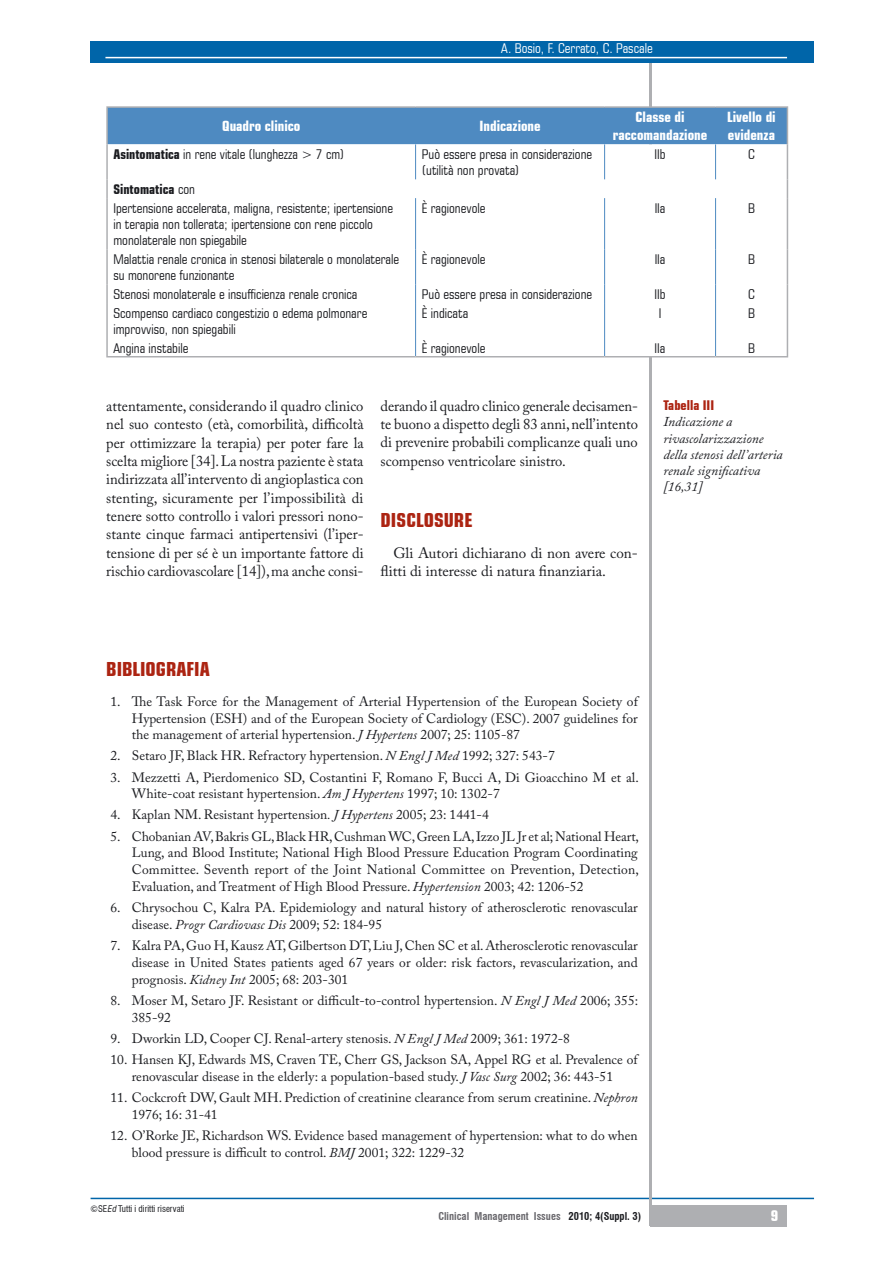
<style>
.page{position:relative;width:893px;height:1263px;background:#fff}
.page>*{position:absolute;margin:0;border:0;box-sizing:border-box;transform-origin:0 0}
.t1{font:700 condensed 19.5px "Square 721 BT";color:#ac2412}
.t2{font:15px/18.3px "Adobe Caslon Pro";color:#1b1c20;text-align:justify}
.t3{font:700 condensed 15px "Square 721 BT";color:#fff}
.t4{font:700 condensed 14.25px/18px "Square 721 BT";color:#fff;text-align:center}
.t5{font:13.5px/16.8px "Adobe Caslon Pro";color:#1b1c20}
.t6{font:condensed 13.5px/16.2px "Square 721 BT";color:#1b1c20}
.t7{font:italic 13.5px/16.2px "Adobe Caslon Pro";color:#1b1c20}
.t8{font:condensed 13.5px "Square 721 BT";color:#fff}
.t9{font:700 condensed 13.5px "Square 721 BT";color:#ac2412}
.t10{font:700 condensed 10.5px "Swiss 721 BT";color:#68676c}
.t11{font:condensed 9px "Swiss 721 BT";color:#1b1c20}
.s1{font-weight:700}
.s2{font-style:italic}
.s3{color:#1b1c20}
</style>
<div class="page">
<hr style="left:91px;top:1198px;width:723px;height:1px;background:#0065a9">
<hr style="left:649px;top:48px;width:3px;height:1178px;background:#aeafb2">
<div style="left:651px;top:1205px;width:136px;height:21px;background:#aeafb2"></div>
<div style="left:91px;top:41px;width:723px;height:22px;background:#0065a9"></div>
<hr style="left:105px;top:57px;width:682px;height:1px;background:#fff">
<div style="left:108px;top:108px;width:679px;height:36px;background:#4e8ac1"></div>
<svg style="left:108px;top:144px;width:679px;height:212px"></svg>
<hr style="left:415px;top:144px;width:1px;height:35px;background:#4e8ac1">
<hr style="left:415px;top:198px;width:1px;height:51px;background:#4e8ac1">
<hr style="left:415px;top:249px;width:1px;height:35px;background:#4e8ac1">
<svg style="left:415px;top:284px;width:1px;height:19px"></svg>
<hr style="left:415px;top:303px;width:1px;height:35px;background:#4e8ac1">
<svg style="left:415px;top:338px;width:1px;height:18px"></svg>
<hr style="left:604px;top:144px;width:1px;height:35px;background:#4e8ac1">
<hr style="left:604px;top:198px;width:1px;height:51px;background:#4e8ac1">
<hr style="left:604px;top:249px;width:1px;height:35px;background:#4e8ac1">
<svg style="left:604px;top:284px;width:1px;height:19px"></svg>
<hr style="left:604px;top:303px;width:1px;height:35px;background:#4e8ac1">
<svg style="left:604px;top:338px;width:1px;height:18px"></svg>
<hr style="left:715px;top:144px;width:1px;height:35px;background:#4e8ac1">
<hr style="left:715px;top:198px;width:1px;height:51px;background:#4e8ac1">
<hr style="left:715px;top:249px;width:1px;height:35px;background:#4e8ac1">
<svg style="left:715px;top:284px;width:1px;height:19px"></svg>
<hr style="left:715px;top:303px;width:1px;height:35px;background:#4e8ac1">
<svg style="left:715px;top:338px;width:1px;height:18px"></svg>
<hr style="left:106px;top:108px;width:2px;height:36px;background:#aeafb2">
<hr style="left:106px;top:144px;width:2px;height:35px;background:#aeafb2">
<svg style="left:106px;top:179px;width:2px;height:19px"></svg>
<hr style="left:106px;top:198px;width:2px;height:51px;background:#aeafb2">
<hr style="left:106px;top:249px;width:2px;height:35px;background:#aeafb2">
<svg style="left:106px;top:284px;width:2px;height:19px"></svg>
<hr style="left:106px;top:303px;width:2px;height:35px;background:#aeafb2">
<svg style="left:106px;top:338px;width:2px;height:18px"></svg>
<hr style="left:787px;top:108px;width:1px;height:36px;background:#aeafb2">
<hr style="left:787px;top:144px;width:1px;height:35px;background:#aeafb2">
<svg style="left:787px;top:179px;width:1px;height:19px"></svg>
<hr style="left:787px;top:198px;width:1px;height:51px;background:#aeafb2">
<hr style="left:787px;top:249px;width:1px;height:35px;background:#aeafb2">
<svg style="left:787px;top:284px;width:1px;height:19px"></svg>
<hr style="left:787px;top:303px;width:1px;height:35px;background:#aeafb2">
<svg style="left:787px;top:338px;width:1px;height:18px"></svg>
<hr style="left:106px;top:106px;width:310px;height:2px;background:#aeafb2">
<hr style="left:416px;top:106px;width:189px;height:2px;background:#aeafb2">
<hr style="left:605px;top:106px;width:111px;height:2px;background:#aeafb2">
<hr style="left:716px;top:106px;width:72px;height:2px;background:#aeafb2">
<hr style="left:106px;top:356px;width:310px;height:1px;background:#aeafb2">
<hr style="left:416px;top:356px;width:189px;height:1px;background:#aeafb2">
<hr style="left:605px;top:356px;width:111px;height:1px;background:#aeafb2">
<hr style="left:716px;top:356px;width:72px;height:1px;background:#aeafb2">
<p class="t8" style="left:501px;top:40px;width:153px">A. Bosio, F. Cerrato, C. Pascale</p>
<p class="t4" style="left:222px;top:117px;width:80px">Quadro clinico</p>
<p class="t4" style="left:479px;top:117px;width:63px">Indicazione</p>
<p class="t4" style="left:613px;top:108px;width:96px">Classe di raccomandazione</p>
<p class="t4" style="left:727px;top:108px;width:50px;text-align:left">Livello di evidenza</p>
<p class="t6" style="left:113px;top:146px;width:232px"><span class="s1">Asintomatica</span> in rene vitale (lunghezza &gt; 7 cm)</p>
<p class="t6" style="left:422px;top:146px;width:172px">Può essere presa in considerazione (utilità non provata)</p>
<p class="t6" style="left:654px;top:146px;width:13px">IIb</p>
<p class="t6" style="left:748px;top:146px;width:8px">C</p>
<p class="t6" style="left:113px;top:180px;width:281px;line-height:18.8px"><span class="s1">Sintomatica</span> con<br>Ipertensione accelerata, maligna, resistente; ipertensione</p>
<p class="t6" style="left:113px;top:216px;width:261px">in terapia non tollerata; ipertensione con rene piccolo monolaterale non spiegabile</p>
<p class="t6" style="left:422px;top:200px;width:65px">È ragionevole</p>
<p class="t6" style="left:655px;top:200px;width:12px">IIa</p>
<p class="t6" style="left:748px;top:200px;width:8px">B</p>
<p class="t6" style="left:113px;top:251px;width:287px">Malattia renale cronica in stenosi bilaterale o monolaterale su monorene funzionante</p>
<p class="t6" style="left:422px;top:251px;width:65px">È ragionevole</p>
<p class="t6" style="left:655px;top:251px;width:12px">IIa</p>
<p class="t6" style="left:748px;top:251px;width:8px">B</p>
<p class="t6" style="left:113px;top:286px;width:246px">Stenosi monolaterale e insufficienza renale cronica</p>
<p class="t6" style="left:422px;top:286px;width:172px">Può essere presa in considerazione</p>
<p class="t6" style="left:654px;top:286px;width:13px">IIb</p>
<p class="t6" style="left:748px;top:286px;width:8px">C</p>
<p class="t6" style="left:113px;top:305px;width:255px">Scompenso cardiaco congestizio o edema polmonare improvviso, non spiegabili</p>
<p class="t6" style="left:422px;top:305px;width:48px">È indicata</p>
<p class="t6" style="left:659px;top:305px;width:4px">I</p>
<p class="t6" style="left:748px;top:305px;width:8px">B</p>
<p class="t6" style="left:113px;top:339px;width:76px">Angina instabile</p>
<p class="t6" style="left:422px;top:339px;width:65px">È ragionevole</p>
<p class="t6" style="left:655px;top:339px;width:12px">IIa</p>
<p class="t6" style="left:748px;top:339px;width:8px">B</p>
<p class="t2" style="left:106px;top:397px;width:259px">attentamente, considerando il quadro clinico nel suo contesto (età, comorbilità, difficoltà per ottimizzare la terapia) per poter fare la scelta migliore [34]. La nostra paziente è stata indirizzata all’intervento di angioplastica con stenting, sicuramente per l’impossibilità di tenere sotto controllo i valori pressori nono&shy;stante cinque farmaci antipertensivi (l’iper&shy;tensione di per sé è un importante fattore di rischio cardiovascolare [14]), ma anche consi-</p>
<p class="t2" style="left:381px;top:397px;width:259px">derando il quadro clinico generale decisamen&shy;te buono a dispetto degli 83 anni, nell’intento di prevenire probabili complicanze quali uno scompenso ventricolare sinistro.</p>
<h1 class="t1" style="left:381px;top:508px;width:93px">Disclosure</h1>
<p class="t2" style="left:381px;top:544px;width:259px;text-indent:13px">Gli Autori dichiarano di non avere con&shy;flitti di interesse di natura finanziaria.</p>
<p class="t9" style="left:663px;top:397px;width:52px">Tabella III</p>
<p class="t7" style="left:663px;top:414px;width:121px">Indicazione a rivascolarizzazione della stenosi dell’arteria renale significativa [16,31]</p>
<h1 class="t1" style="left:106px;top:657px;width:105px">Bibliografia</h1>
<p class="t5" style="left:132px;top:693px;width:507px;text-align:justify;text-indent:-21px">1. The Task Force for the Management of Arterial Hypertension of the European Society of Hypertension (ESH) and of the European Society of Cardiology (ESC). 2007 guidelines for the management of arterial hypertension. <span class="s2">J Hypertens</span> 2007; 25: 1105-87</p>
<p class="t5" style="left:111px;top:747px;width:446px">2. Setaro JF, Black HR. Refractory hypertension. <span class="s2">N Engl J Med</span> 1992; 327: 543-7</p>
<p class="t5" style="left:132px;top:768px;width:508px;text-indent:-21px">3. Mezzetti A, Pierdomenico SD, Costantini F, Romano F, Bucci A, Di Gioacchino M et al.<br>White-coat resistant hypertension. <span class="s2">Am J Hypertens</span> 1997; 10: 1302-7</p>
<p class="t5" style="left:111px;top:806px;width:380px">4. Kaplan NM. Resistant hypertension<span class="s2">. J Hypertens</span> 2005; 23: 1441-4</p>
<p class="t5" style="left:132px;top:827px;width:509px;text-align:justify;text-indent:-21px">5. Chobanian AV, Bakris GL, Black HR, Cushman WC, Green LA, Izzo JL Jr et al; National Heart, Lung, and Blood Institute; National High Blood Pressure Education Program Coordinating Committee. Seventh report of the Joint National Committee on Prevention, Detection, Evaluation, and Treatment of High Blood Pressure. <span class="s2">Hypertension</span> 2003; 42: 1206-52</p>
<p class="t5" style="left:132px;top:899px;width:508px;text-indent:-21px">6. Chrysochou C, Kalra PA. Epidemiology and natural history of atherosclerotic renovascular disease. <span class="s2">Progr Cardiovasc Dis</span> 2009; 52: 184-95</p>
<p class="t5" style="left:132px;top:937px;width:508px;text-align:justify;text-indent:-21px">7. Kalra PA, Guo H, Kausz AT, Gilbertson DT, Liu J, Chen SC et al. Atherosclerotic renovascular disease in United States patients aged 67 years or older: risk factors, revascularization, and prognosis. <span class="s2">Kidney Int</span> 2005; 68: 203-301</p>
<p class="t5" style="left:132px;top:992px;width:508px;text-indent:-21px">8. Moser M, Setaro JF. Resistant or difficult-to-control hypertension. <span class="s2">N Engl J Med</span> 2006; 355:<br>385-92</p>
<p class="t5" style="left:111px;top:1030px;width:461px">9. Dworkin LD, Cooper CJ. Renal-artery stenosis. <span class="s2">N Engl J Med</span> 2009; 361: 1972-8</p>
<p class="t5" style="left:111px;top:1051px;width:529px;text-align:center">10. Hansen KJ, Edwards MS, Craven TE, Cherr GS, Jackson SA, Appel RG et al. Prevalence of renovascular disease in the elderly: a population-based study. <span class="s2">J Vasc Surg</span> 2002; 36: 443-51</p>
<p class="t5" style="left:132px;top:1089px;width:507px;text-indent:-21px">11. Cockcroft DW, Gault MH. Prediction of creatinine clearance from serum creatinine. <span class="s2">Nephron<br></span>1976; 16: 31-41</p>
<p class="t5" style="left:132px;top:1127px;width:507px;text-indent:-21px">12. O’Rorke JE, Richardson WS. Evidence based management of hypertension: what to do when blood pressure is difficult to control. <span class="s2">BMJ</span> 2001; 322: 1229-32</p>
<p class="t11" style="left:91px;top:1203px;width:96px">©SE<span class="s2">Ed</span> Tutti i diritti riservati</p>
<p class="t10" style="left:438px;top:1209px;width:204px">Clinical Management Issues <span class="s3">2010; 4(Suppl. 3)</span></p>
<p class="t3" style="left:771px;top:1207px;width:9px">9</p>
</div>
